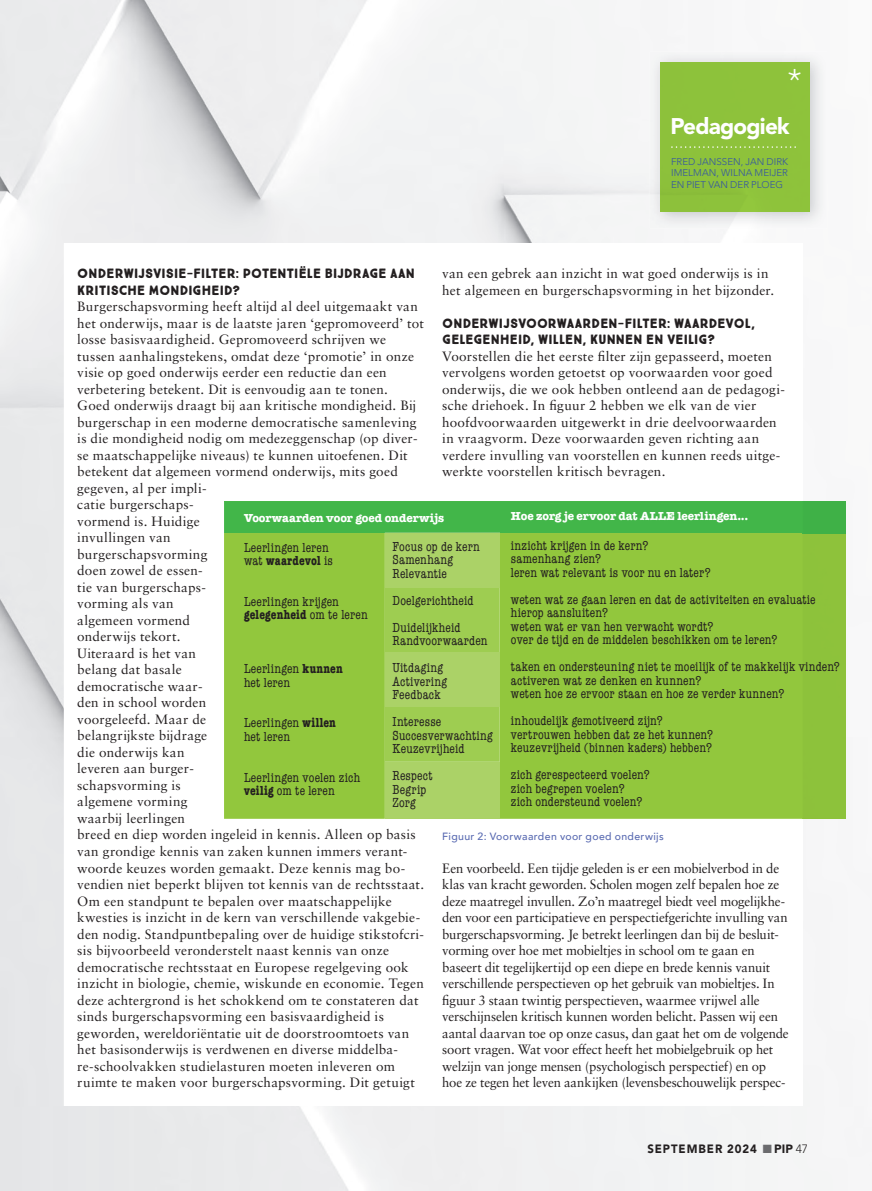
<style>
.page{position:relative;width:872px;height:1191px;background:#fff}
.page>*{position:absolute;margin:0;border:0;box-sizing:border-box;transform-origin:0 0}
.t1{font:300 32.55px "Avenir LT Std";color:#fff}
.t2{font:900 22.5px "Avenir LT Std";letter-spacing:-.035em;color:#fff}
.t3{font:13.5px/16.5px "Sabon LT Pro";letter-spacing:.015em;color:#231f20}
.t4{font:condensed 13.5px/13.5px "American Typewriter";letter-spacing:.01em;color:#231f20}
.t5{font:13.5px/16.5px "Sabon LT Pro";letter-spacing:-.015em;color:#231f20}
.t6{font:900 13.5px/16.5px "True North";letter-spacing:.005em;color:#231f20}
.t7{font:700 12px "American Typewriter";letter-spacing:-.01em;color:#fff}
.t8{font:900 12px "Avenir LT Std";letter-spacing:.08em;color:#231f20;scale:.95 1}
.t9{font:500 10.5px "Avenir";letter-spacing:.035em;color:#5a6bb2}
.t10{font:300 9.75px/11.7px "Avenir LT Std";letter-spacing:.005em;color:#3454a4;text-align:justify}
.s1{font-weight:700}
.s2{color:#6b6b6e}
.s3{font-weight:300}
</style>
<div class="page">
<img style="left:0;top:0;width:846px;height:1191px">
<img style="left:649px;top:51px;width:178px;height:177px">
<div style="left:660px;top:63px;width:149px;height:149px;background:#8ec23b"></div>
<svg style="left:671px;top:146px;width:125px;height:2px"></svg>
<div style="left:64px;top:243px;width:738px;height:863px;background:#fff"></div>
<div style="left:802px;top:533px;width:43px;height:286px;background:#8dc23b"></div>
<img style="left:802px;top:501px;width:43px;height:32px">
<svg style="left:224px;top:501px;width:578px;height:318px;background:#8ac540"></svg>
<div style="left:385px;top:533px;width:115px;height:54px;background:#abd267"></div>
<hr style="left:385px;top:533px;width:115px;height:1px;background:#75c36b">
<div style="left:385px;top:652px;width:115px;height:55px;background:#abd267"></div>
<div style="left:385px;top:762px;width:115px;height:57px;background:#abd267"></div>
<h1 class="t1" style="left:787px;top:62px;width:16px">*</h1>
<h2 class="t2" style="left:670px;top:113px;width:121px">Pedagogiek</h2>
<p class="t10" style="left:671px;top:156px;width:119px">FRED JANSSEN, JAN DIRK IMELMAN, WILNA MEIJER EN PIET VAN DER PLOEG</p>
<p class="t6" style="left:77px;top:265px;width:339px">ONDERWIJSVISIE-FILTER: POTENTIËLE BIJDRAGE AAN<br>KRITISCHE MONDIGHEID?</p>
<p class="t3" style="left:77px;top:298px;width:348px">Burgerschapsvorming heeft altijd al deel uitgemaakt van het onderwijs, maar is de laatste jaren ‘gepromoveerd’ tot losse basisvaardigheid. Gepromoveerd schrijven we tussen aanhalingstekens, omdat deze ‘promotie’ in onze visie op goed onderwijs eerder een reductie dan een verbetering betekent. Dit is eenvoudig aan te tonen.<br>Goed onderwijs draagt bij aan kritische mondigheid. Bij burgerschap in een moderne democratische samenleving is die mondigheid nodig om medezeggenschap (op diver&shy;se maatschappelijke niveaus) te kunnen uitoefenen. Dit betekent dat algemeen vormend onderwijs, mits goed gegeven, al per impli-<br>catie burgerschaps-<br>vormend is. Huidige<br>invullingen van<br>burgerschapsvorming<br>doen zowel de essen-<br>tie van burgerschaps-<br>vorming als van<br>algemeen vormend<br>onderwijs tekort.<br>Uiteraard is het van<br>belang dat basale<br>democratische waar-<br>den in school worden<br>voorgeleefd. Maar de<br>belangrijkste bijdrage<br>die onderwijs kan<br>leveren aan burger-<br>schapsvorming is<br>algemene vorming<br>waarbij leerlingen<br>breed en diep worden ingeleid in kennis. Alleen op basis van grondige kennis van zaken kunnen immers verant&shy;woorde keuzes worden gemaakt. Deze kennis mag bo&shy;vendien niet beperkt blijven tot kennis van de rechtsstaat.<br>Om een standpunt te bepalen over maatschappelijke kwesties is inzicht in de kern van verschillende vakgebie&shy;den nodig. Standpuntbepaling over de huidige stikstofcri&shy;sis bijvoorbeeld veronderstelt naast kennis van onze democratische rechtsstaat en Europese regelgeving ook inzicht in biologie, chemie, wiskunde en economie. Tegen deze achtergrond is het schokkend om te constateren dat sinds burgerschapsvorming een basisvaardigheid is geworden, wereldoriëntatie uit de doorstroomtoets van het basisonderwijs is verdwenen en diverse middelba&shy;re-schoolvakken studielasturen moeten inleveren om ruimte te maken voor burgerschapsvorming. Dit getuigt</p>
<p class="t3" style="left:442px;top:265px;width:334px">van een gebrek aan inzicht in wat goed onderwijs is in het algemeen en burgerschapsvorming in het bijzonder.</p>
<p class="t6" style="left:442px;top:315px;width:314px">ONDERWIJSVOORWAARDEN-FILTER: WAARDEVOL,<br>GELEGENHEID, WILLEN, KUNNEN EN VEILIG?</p>
<p class="t3" style="left:442px;top:347px;width:344px">Voorstellen die het eerste filter zijn gepasseerd, moeten vervolgens worden getoetst op voorwaarden voor goed onderwijs, die we ook hebben ontleend aan de pedagogi&shy;sche driehoek. In figuur 2 hebben we elk van de vier hoofdvoorwaarden uitgewerkt in drie deelvoorwaarden in vraagvorm. Deze voorwaarden geven richting aan verdere invulling van voorstellen en kunnen reeds uitge&shy;werkte voorstellen kritisch bevragen.</p>
<p class="t7" style="left:511px;top:505px;width:239px">Hoe zorg je ervoor dat ALLE leerlingen...</p>
<p class="t4" style="left:511px;top:538px;width:201px">inzicht krijgen in de kern? samenhang zien?<br>leren wat relevant is voor nu en later?</p>
<p class="t4" style="left:511px;top:592px;width:306px">weten wat ze gaan leren en dat de activiteiten en evaluatie hierop aansluiten?<br>weten wat er van hen verwacht wordt?<br>over de tijd en de middelen beschikken om te leren?</p>
<p class="t4" style="left:511px;top:659px;width:330px">taken en ondersteuning niet te moeilijk of te makkelijk vinden? activeren wat ze denken en kunnen?<br>weten hoe ze ervoor staan en hoe ze verder kunnen?</p>
<p class="t4" style="left:511px;top:713px;width:204px">inhoudelijk gemotiveerd zijn? vertrouwen hebben dat ze het kunnen? keuzevrijheid (binnen kaders) hebben?</p>
<p class="t4" style="left:511px;top:767px;width:140px">zich gerespecteerd voelen? zich begrepen voelen?<br>zich ondersteund voelen?</p>
<p class="t7" style="left:244px;top:507px;width:202px">Voorwaarden voor goed onderwijs</p>
<p class="t4" style="left:244px;top:540px;width:90px">Leerlingen leren wat <span class="s1">waardevol</span> is</p>
<p class="t4" style="left:244px;top:594px;width:125px">Leerlingen krijgen <span class="s1">gelegenheid</span> om te leren</p>
<p class="t4" style="left:392px;top:539px;width:89px">Focus op de kern<br>Samenhang<br>Relevantie</p>
<p class="t4" style="left:392px;top:586px;width:82px;line-height:27px">Doelgerichtheid<br>Duidelijkheid</p>
<p class="t4" style="left:392px;top:627px;width:96px;line-height:27px">Randvoorwaarden<br>Uitdaging</p>
<p class="t4" style="left:392px;top:674px;width:56px">Activering<br>Feedback</p>
<p class="t4" style="left:392px;top:715px;width:102px">Interesse<br>Succesverwachting<br>Keuzevrijheid</p>
<p class="t4" style="left:392px;top:769px;width:42px">Respect<br>Begrip<br>Zorg</p>
<p class="t4" style="left:244px;top:662px;width:100px">Leerlingen <span class="s1">kunnen </span>het leren</p>
<p class="t4" style="left:244px;top:716px;width:93px">Leerlingen <span class="s1">willen </span>het leren</p>
<p class="t4" style="left:244px;top:770px;width:118px">Leerlingen voelen zich <span class="s1">veilig</span> om te leren</p>
<p class="t9" style="left:442px;top:827px;width:223px">Figuur 2: Voorwaarden voor goed onderwijs</p>
<p class="t5" style="left:442px;top:859px;width:348px">Een voorbeeld. Een tijdje geleden is er een mobielverbod in de klas van kracht geworden. Scholen mogen zelf bepalen hoe ze deze maatregel invullen. Zo’n maatregel biedt veel mogelijkhe&shy;den voor een participatieve en perspectiefgerichte invulling van burgerschapsvorming. Je betrekt leerlingen dan bij de besluit&shy;vorming over hoe met mobieltjes in school om te gaan en baseert dit tegelijkertijd op een diepe en brede kennis vanuit verschillende perspectieven op het gebruik van mobieltjes. In figuur 3 staan twintig perspectieven, waarmee vrijwel alle verschijnselen kritisch kunnen worden belicht. Passen wij een aantal daarvan toe op onze casus, dan gaat het om de volgende soort vragen. Wat voor effect heeft het mobielgebruik op het welzijn van jonge mensen (psychologisch perspectief) en op hoe ze tegen het leven aankijken (levensbeschouwelijk perspec-</p>
<p class="t8" style="left:644px;top:1141px;width:155px">SEPTEMBER 2024 <span class="s2">■</span> PIP</p>
<p class="t8" style="left:647px;top:1141px;width:171px">SEPTEMBER 2024 <span class="s2">■</span> PIP <span class="s3">47</span></p>
</div>
